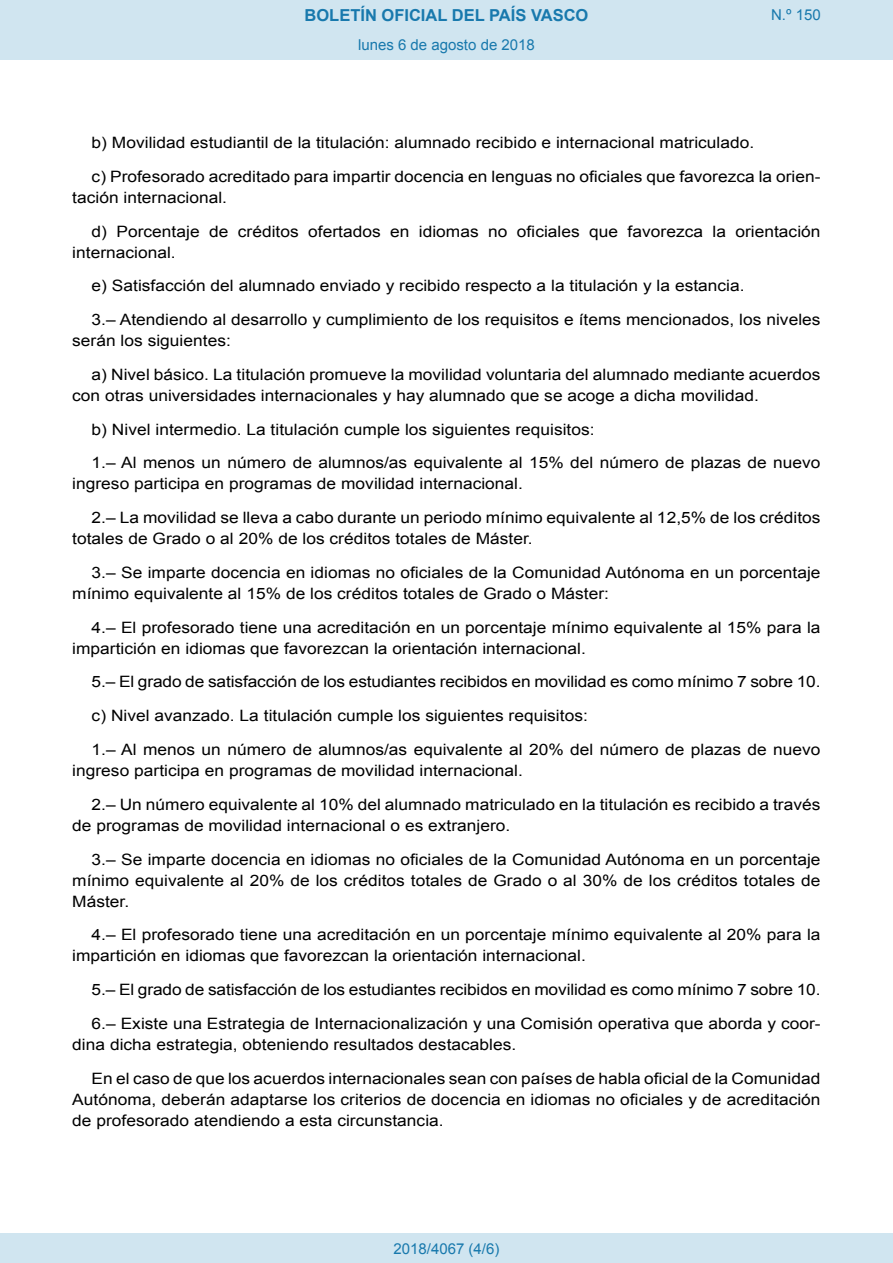
<style>
.page{position:relative;width:893px;height:1263px;background:#fff}
.page>*{position:absolute;margin:0;border:0;box-sizing:border-box;transform-origin:0 0}
.t1{font:700 16.5px "Arial";color:#1879ad}
.BOPVDetalle{font:15.6px/21px "Arial";color:#000;scale:1.11 1}
.Paginacion_Centro{font:15px "Arial";color:#1879ad}
</style>
<div class="page">
<div style="left:0;top:0;width:893px;height:60px;background:#d0e5f0"></div>
<div style="left:0;top:1233px;width:893px;height:30px;background:#d0e5f0"></div>
<p class="t1" style="left:305px;top:4px;width:285px">BOLETÍN OFICIAL DEL PAÍS VASCO</p>
<p class="Paginacion_Centro" style="left:358px;top:35px;width:178px">lunes 6 de agosto de 2018</p>
<p class="Paginacion_Centro" style="left:771px;top:5px;width:51px">N.º 150</p>
<p class="BOPVDetalle" style="left:92px;top:132px;width:598px">b) Movilidad estudiantil de la titulación: alumnado recibido e internacional matriculado.</p>
<p class="BOPVDetalle" style="left:72px;top:166px;width:676px;text-indent:19px">c) Profesorado acreditado para impartir docencia en lenguas no oficiales que favorezca la orien&shy;tación internacional.</p>
<p class="BOPVDetalle" style="left:72px;top:221px;width:676px;text-indent:19px">d) Porcentaje de créditos ofertados en idiomas no oficiales que favorezca la orientación internacional.</p>
<p class="BOPVDetalle" style="left:92px;top:276px;width:590px">e) Satisfacción del alumnado enviado y recibido respecto a la titulación y la estancia.</p>
<p class="BOPVDetalle" style="left:72px;top:309px;width:676px;text-indent:19px">3.– Atendiendo al desarrollo y cumplimiento de los requisitos e ítems mencionados, los niveles serán los siguientes:</p>
<p class="BOPVDetalle" style="left:72px;top:364px;width:675px;text-indent:19px">a) Nivel básico. La titulación promueve la movilidad voluntaria del alumnado mediante acuerdos con otras universidades internacionales y hay alumnado que se acoge a dicha movilidad.</p>
<p class="BOPVDetalle" style="left:92px;top:419px;width:455px">b) Nivel intermedio. La titulación cumple los siguientes requisitos:</p>
<p class="BOPVDetalle" style="left:72px;top:453px;width:675px;text-indent:19px">1.– Al menos un número de alumnos/as equivalente al 15% del número de plazas de nuevo ingreso participa en programas de movilidad internacional.</p>
<p class="BOPVDetalle" style="left:72px;top:507px;width:676px;text-indent:19px">2.– La movilidad se lleva a cabo durante un periodo mínimo equivalente al 12,5% de los créditos totales de Grado o al 20% de los créditos totales de Máster.</p>
<p class="BOPVDetalle" style="left:72px;top:562px;width:676px;text-indent:19px">3.– Se imparte docencia en idiomas no oficiales de la Comunidad Autónoma en un porcentaje mínimo equivalente al 15% de los créditos totales de Grado o Máster:</p>
<p class="BOPVDetalle" style="left:72px;top:617px;width:676px;text-indent:19px">4.– El profesorado tiene una acreditación en un porcentaje mínimo equivalente al 15% para la impartición en idiomas que favorezcan la orientación internacional.</p>
<p class="BOPVDetalle" style="left:92px;top:672px;width:658px">5.– El grado de satisfacción de los estudiantes recibidos en movilidad es como mínimo 7 sobre 10.</p>
<p class="BOPVDetalle" style="left:92px;top:705px;width:449px">c) Nivel avanzado. La titulación cumple los siguientes requisitos:</p>
<p class="BOPVDetalle" style="left:72px;top:739px;width:675px;text-indent:19px">1.– Al menos un número de alumnos/as equivalente al 20% del número de plazas de nuevo ingreso participa en programas de movilidad internacional.</p>
<p class="BOPVDetalle" style="left:72px;top:794px;width:675px;text-indent:19px">2.– Un número equivalente al 10% del alumnado matriculado en la titulación es recibido a través de programas de movilidad internacional o es extranjero.</p>
<p class="BOPVDetalle" style="left:72px;top:849px;width:676px;text-align:justify;text-indent:19px">3.– Se imparte docencia en idiomas no oficiales de la Comunidad Autónoma en un porcentaje mínimo equivalente al 20% de los créditos totales de Grado o al 30% de los créditos totales de Máster.</p>
<p class="BOPVDetalle" style="left:72px;top:924px;width:676px;text-indent:19px">4.– El profesorado tiene una acreditación en un porcentaje mínimo equivalente al 20% para la impartición en idiomas que favorezcan la orientación internacional.</p>
<p class="BOPVDetalle" style="left:92px;top:979px;width:658px">5.– El grado de satisfacción de los estudiantes recibidos en movilidad es como mínimo 7 sobre 10.</p>
<p class="BOPVDetalle" style="left:72px;top:1013px;width:676px;text-indent:19px">6.– Existe una Estrategia de Internacionalización y una Comisión operativa que aborda y coor&shy;dina dicha estrategia, obteniendo resultados destacables.</p>
<p class="BOPVDetalle" style="left:72px;top:1068px;width:676px;text-align:justify;text-indent:19px">En el caso de que los acuerdos internacionales sean con países de habla oficial de la Comunidad Autónoma, deberán adaptarse los criterios de docencia en idiomas no oficiales y de acreditación de profesorado atendiendo a esta circunstancia.</p>
<p class="Paginacion_Centro" style="left:393px;top:1238px;width:107px">2018/4067 (4/6)</p>
</div>
